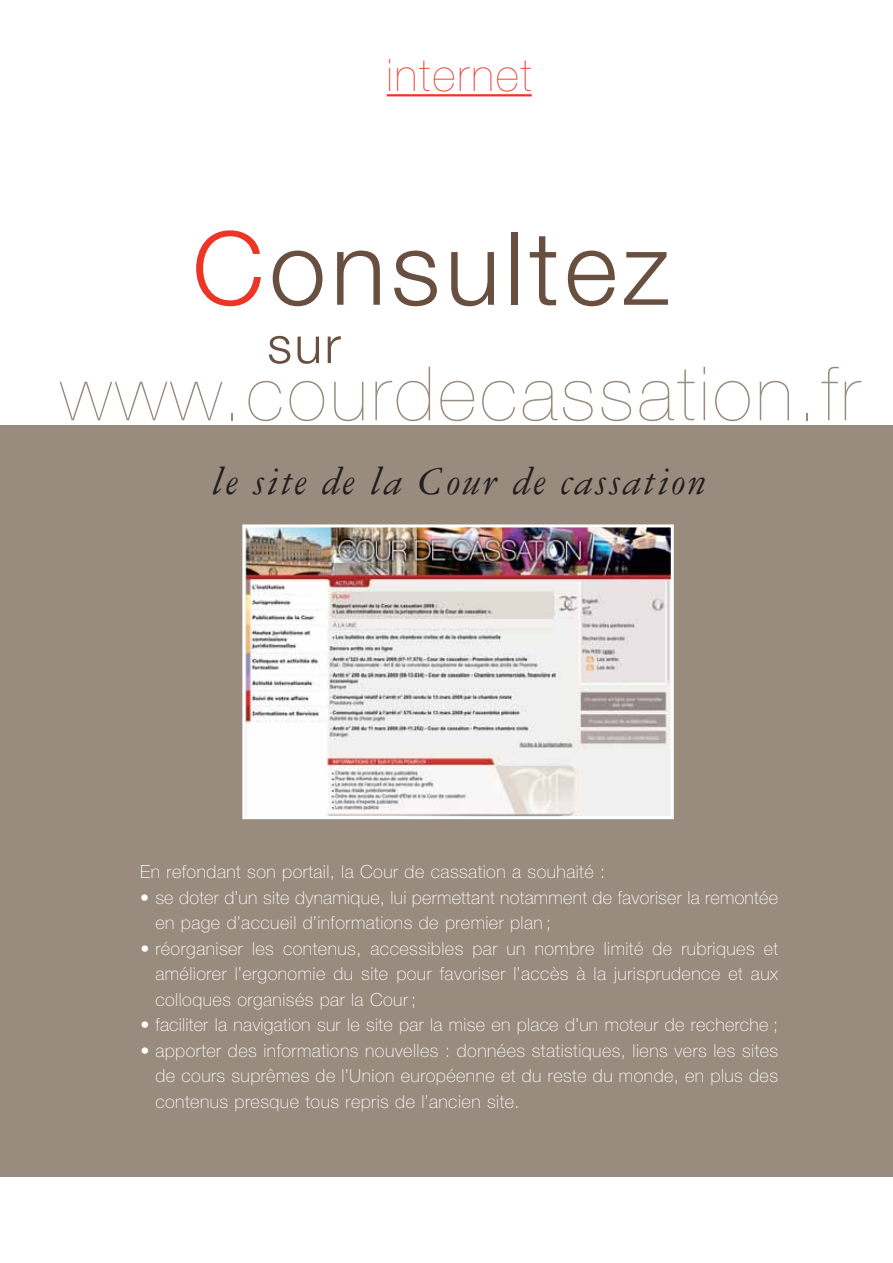
<style>
.page{position:relative;width:893px;height:1263px;background:#fff}
.page>*{position:absolute;margin:0;border:0;box-sizing:border-box;transform-origin:0 0}
.t1{font:300 102px "Helvetica Neue LT Std";letter-spacing:.05em;color:#684f40}
.t2{font:200 75px "Helvetica Neue LT Std";letter-spacing:.05em;color:#998b7d}
.t3{font:300 51.3px "Helvetica Neue LT Std";color:#684f40}
.t4{font:200 45px "Helvetica Neue LT Std";letter-spacing:.05em;color:#ee3424}
.t5{font:42px "Garamond Three Italic Os F";letter-spacing:.05em;color:#231f20}
.t6{font:100 18px/25.5px "Helvetica Neue LT Std";letter-spacing:.025em;color:#fff;text-align:justify}
.s1{color:#ee3424}
</style>
<div class="page">
<div style="left:0;top:425px;width:893px;height:752px;background:#998b7d"></div>
<hr style="left:387px;top:94px;width:145px;height:2px;background:#ee3424">
<img style="left:246px;top:528px;width:424px;height:287px">
<div style="left:242px;top:524px;width:432px;height:295px;border:3px solid #fff"></div>
<h3 class="t4" style="left:387px;top:49px;width:146px">internet</h3>
<h1 class="t1" style="left:192px;top:210px;width:479px"><span class="s1">C</span>onsultez</h1>
<h3 class="t3" style="left:267px;top:315px;width:75px">sur</h3>
<h2 class="t2" style="left:60px;top:350px;width:801px">www.courdecassation.fr</h2>
<h3 class="t5" style="left:212px;top:466px;width:495px">le site de la Cour de cassation</h3>
<p class="t6" style="left:140px;top:861px;width:466px">En refondant son portail, la Cour de cassation a souhaité :</p>
<p class="t6" style="left:155px;top:887px;width:624px;text-indent:-15px">• se doter d’un site dynamique, lui permettant notamment de favoriser la remontée en page d’accueil d’informations de premier plan ;</p>
<p class="t6" style="left:155px;top:938px;width:624px;text-indent:-15px">• réorganiser les contenus, accessibles par un nombre limité de rubriques et améliorer l’ergonomie du site pour favoriser l’accès à la jurisprudence et aux colloques organisés par la Cour ;</p>
<p class="t6" style="left:140px;top:1014px;width:639px">• faciliter la navigation sur le site par la mise en place d’un moteur de recherche ;</p>
<p class="t6" style="left:155px;top:1040px;width:624px;text-indent:-15px">• apporter des informations nouvelles : données statistiques, liens vers les sites de cours suprêmes de l’Union européenne et du reste du monde, en plus des contenus presque tous repris de l’ancien site.</p>
</div>
